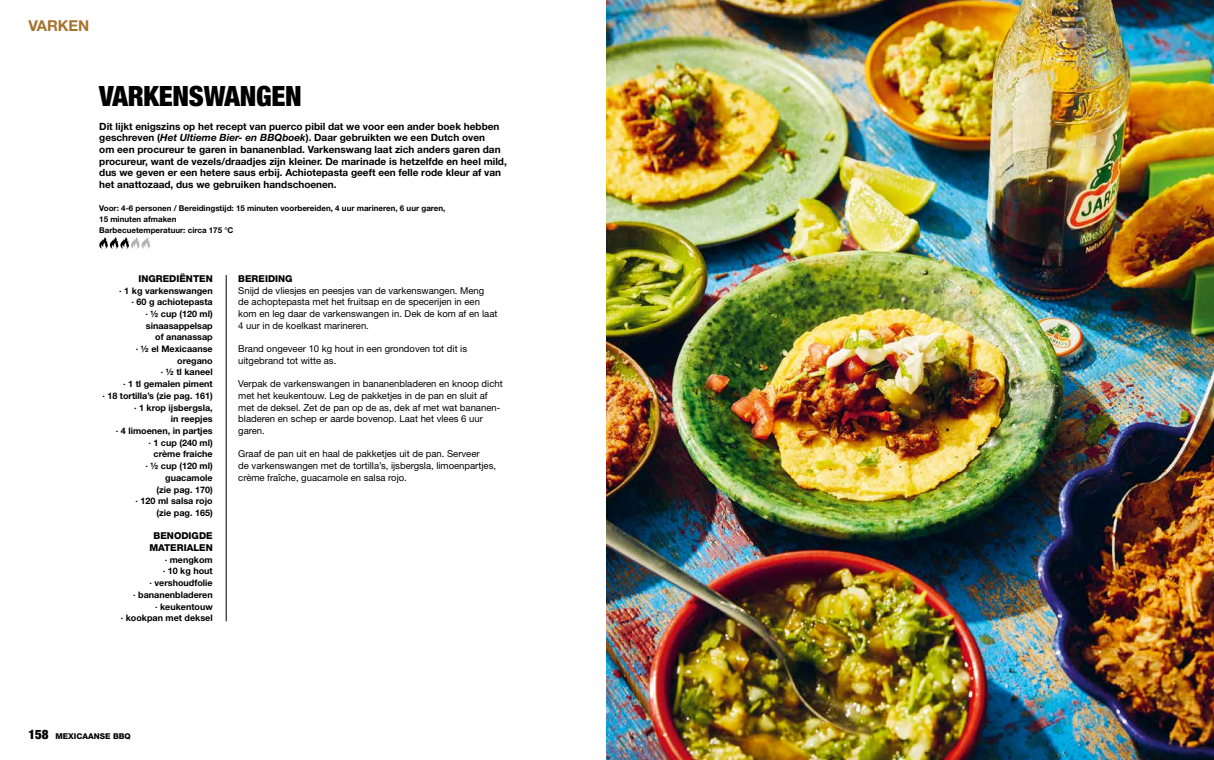
<style>
.page{position:relative;width:1214px;height:760px;background:#fff}
.page>*{position:absolute;margin:0;border:0;box-sizing:border-box;transform-origin:0 0}
.t1{font:900 condensed 28px "Helvetica Neue LT Std";letter-spacing:-.01em;color:#000}
.t2{font:700 15px "Helvetica Neue LT Std";letter-spacing:-.01em;color:#a6722c}
.t3{font:700 10px/11.7px "Helvetica Neue LT Std";color:#000}
.t4{font:9.5px/11.7px "Helvetica Neue LT Std";color:#000}
.t5{font:800 9.5px/11.7px "Helvetica Neue LT Std";color:#000;text-align:center}
.t6{font:700 9px/11.7px "Helvetica Neue LT Std";color:#000;text-align:right}
.t7{font:700 8px/11px "Helvetica Neue LT Std";color:#000}
.t8{font:800 8px "Helvetica Neue LT Std";color:#000}
.s1{font-style:italic}
.s2{font-weight:900;font-stretch:condensed;font-size:13px}
</style>
<div class="page">
<img style="left:607px;top:0;width:606px;height:760px">
<hr style="left:226px;top:275px;width:1px;height:346px;background:#000">
<svg style="left:99px;top:237px;width:51px;height:12px"></svg>
<h2 class="t2" style="left:28px;top:17px;width:62px">VARKEN</h2>
<h1 class="t1" style="left:99px;top:79px;width:204px">VARKENSWANGEN</h1>
<p class="t3" style="left:99px;top:120px;width:409px">Dit lijkt enigszins op het recept van puerco pibil dat we voor een ander boek hebben geschreven (<span class="s1">Het Ultieme Bier- en BBQboek</span>). Daar gebruikten we een Dutch oven<br>om een procureur te garen in bananenblad. Varkenswang laat zich anders garen dan procureur, want de vezels/draadjes zijn kleiner. De marinade is hetzelfde en heel mild, dus we geven er een hetere saus erbij. Achiotepasta geeft een felle rode kleur af van het anattozaad, dus we gebruiken handschoenen.</p>
<p class="t7" style="left:99px;top:202px;width:347px">Voor: 4-6 personen / Bereidingstijd: 15 minuten voorbereiden, 4 uur marineren, 6 uur garen,<br>15 minuten afmaken<br>Barbecuetemperatuur: circa 175 °C</p>
<p class="t5" style="left:138px;top:272px;width:76px">INGREDIËNTEN</p>
<p class="t6" style="left:102px;top:284px;width:112px">∙ 1 kg varkenswangen<br>∙ 60 g achiotepasta<br>∙ ½ cup (120 ml) sinaasappelsap<br>of ananassap<br>∙ ½ el Mexicaanse oregano<br>∙ ½ tl kaneel<br>∙ 1 tl gemalen piment<br>∙ 18 tortilla’s (zie pag. 161) ∙ 1 krop ijsbergsla,<br>in reepjes<br>∙ 4 limoenen, in partjes<br>∙ 1 cup (240 ml)<br>crème fraiche<br>∙ ½ cup (120 ml) guacamole<br>(zie pag. 170)<br>∙ 120 ml salsa rojo<br>(zie pag. 165)</p>
<p class="t5" style="left:149px;top:530px;width:65px">BENODIGDE<br>MATERIALEN</p>
<p class="t6" style="left:121px;top:553px;width:93px">∙ mengkom<br>∙ 10 kg hout<br>∙ vershoudfolie<br>∙ bananenbladeren<br>∙ keukentouw<br>∙ kookpan met deksel</p>
<p class="t5" style="left:238px;top:272px;width:56px">BEREIDING</p>
<p class="t4" style="left:238px;top:284px;width:261px">Snijd de vliesjes en peesjes van de varkenswangen. Meng de achoptepasta met het fruitsap en de specerijen in een kom en leg daar de varkenswangen in. Dek de kom af en laat 4 uur in de koelkast marineren.</p>
<p class="t4" style="left:238px;top:343px;width:230px">Brand ongeveer 10 kg hout in een grondoven tot dit is uitgebrand tot witte as.</p>
<p class="t4" style="left:238px;top:378px;width:266px">Verpak de varkenswangen in bananenbladeren en knoop dicht met het keukentouw. Leg de pakketjes in de pan en sluit af met de deksel. Zet de pan op de as, dek af met wat bananen&shy;bladeren en schep er aarde bovenop. Laat het vlees 6 uur garen.</p>
<p class="t4" style="left:238px;top:448px;width:259px">Graaf de pan uit en haal de pakketjes uit de pan. Serveer<br>de varkenswangen met de tortilla’s, ijsbergsla, limoenpartjes, crème fraîche, guacamole en salsa rojo.</p>
<p class="t8" style="left:28px;top:731px;width:104px"><span class="s2">158</span> MEXICAANSE BBQ</p>
</div>
